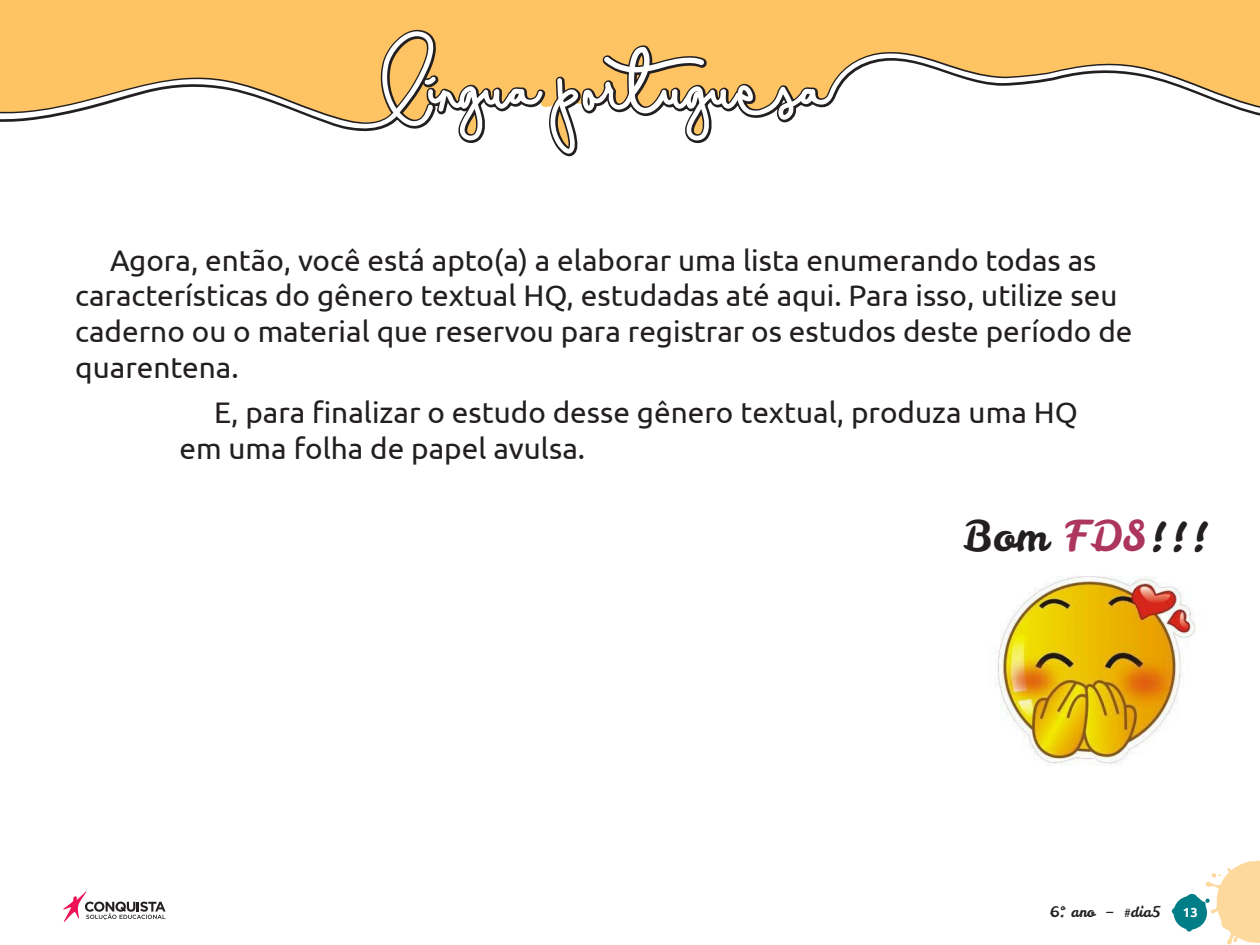
<style>
.page{position:relative;width:1260px;height:945px;background:#fff}
.page>*{position:absolute;margin:0;border:0;box-sizing:border-box;transform-origin:0 0}
.t1{font:42px "Leckerli One";color:#231f20}
.t2{font:29.75px/35.7px "Ubuntu";color:#231f20}
.t3{font:14.35px "Leckerli One";color:#231f20}
.t4{font:700 13.12px "Ubuntu";color:#fff}
.s1{color:#ad365e}
</style>
<div class="page">
<svg style="left:1172px;top:861px;width:88px;height:84px"></svg>
<svg style="left:63px;top:891px;width:103px;height:31px"></svg>
<svg style="left:0;top:0;width:1260px;height:157px;background:#fdc970"></svg>
<svg style="left:0;top:31px;width:1260px;height:123px"></svg>
<img style="left:995px;top:576px;width:201px;height:190px">
<p class="t2" style="left:75px;top:241px;width:1059px;text-indent:35px">Agora, então, você está apto(a) a elaborar uma lista enumerando todas as características do gênero textual HQ, estudadas até aqui. Para isso, utilize seu caderno ou o material que reservou para registrar os estudos deste período de quarentena.</p>
<p class="t2" style="left:179px;top:394px;width:900px;text-indent:35px">E, para finalizar o estudo desse gênero textual, produza uma HQ em uma folha de papel avulsa.</p>
<h1 class="t1" style="left:963px;top:508px;width:247px">Bom <span class="s1">FDS</span>!!!</h1>
<p class="t3" style="left:1049px;top:903px;width:113px">6º. ano – #dia5</p>
<p class="t4" style="left:1183px;top:905px;width:16px">13</p>
</div>
